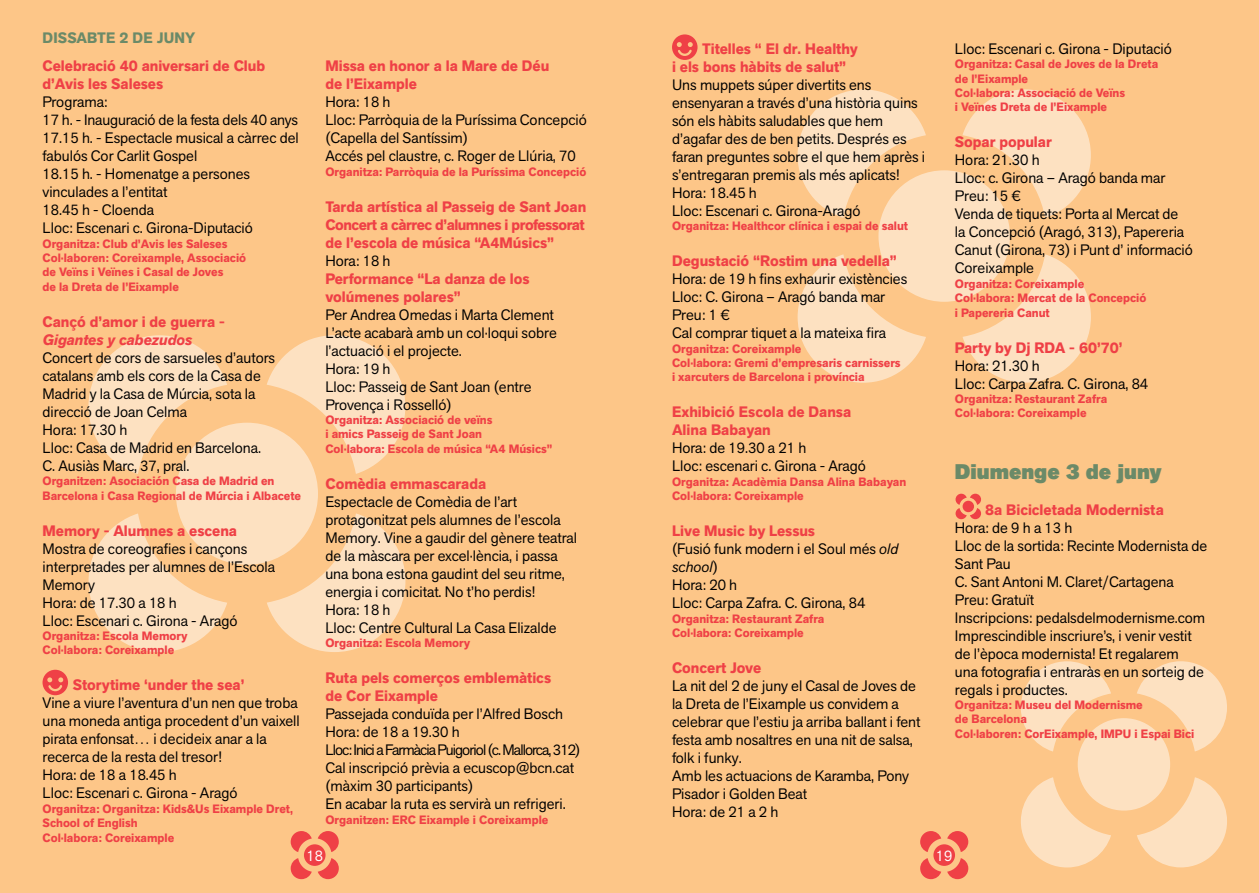
<style>
.page{position:relative;width:1259px;height:893px;background:#fdc688}
.page>*{position:absolute;margin:0;border:0;box-sizing:border-box;transform-origin:0 0}
.t1{font:900 21px "Akzid Grtsk Next";color:#6b8a68}
.t2{font:15px/18px "Akzid Grtsk Next";color:#000}
.t3{font:700 15px/18px "Akzid Grtsk Next";color:#ef4046}
.t4{font:italic 700 15px "Akzid Grtsk Next";color:#ef4046}
.t5{font:700 15px "Akzid Grtsk Next";letter-spacing:.01em;color:#6b8a68}
.t6{font:15px "Akzid Grtsk Next";color:#fff}
.t7{font:700 12px/14.4px "Akzid Grtsk Next";color:#ef4046}
.s1{font-weight:700;color:#ef4046}
.s2{font-style:italic}
</style>
<div class="page">
<div style="left:304px;top:844px;width:21px;height:22px;background:#ef4046;border-radius:50%"></div>
<svg style="left:291px;top:831px;width:21px;height:21px"></svg>
<svg style="left:291px;top:858px;width:21px;height:21px"></svg>
<svg style="left:318px;top:858px;width:21px;height:21px"></svg>
<svg style="left:318px;top:831px;width:21px;height:21px"></svg>
<div style="left:933px;top:844px;width:22px;height:22px;background:#ef4046;border-radius:50%"></div>
<svg style="left:920px;top:831px;width:21px;height:21px"></svg>
<svg style="left:920px;top:858px;width:21px;height:21px"></svg>
<svg style="left:947px;top:858px;width:21px;height:21px"></svg>
<svg style="left:947px;top:831px;width:21px;height:21px"></svg>
<div style="left:176px;top:423px;width:142px;height:142px;background:#fde1c1;border-radius:50%"></div>
<svg style="left:88px;top:335px;width:139px;height:139px"></svg>
<svg style="left:89px;top:513px;width:138px;height:139px"></svg>
<svg style="left:267px;top:513px;width:138px;height:139px"></svg>
<svg style="left:267px;top:335px;width:138px;height:139px"></svg>
<div style="left:1077px;top:718px;width:93px;height:93px;background:#fde1c1;border-radius:50%"></div>
<svg style="left:1021px;top:661px;width:90px;height:90px"></svg>
<svg style="left:1021px;top:777px;width:90px;height:90px"></svg>
<svg style="left:1137px;top:777px;width:90px;height:90px"></svg>
<svg style="left:1137px;top:661px;width:90px;height:90px"></svg>
<div style="left:878px;top:170px;width:132px;height:132px;background:#fde1c1;border-radius:50%"></div>
<svg style="left:797px;top:89px;width:129px;height:129px"></svg>
<svg style="left:797px;top:254px;width:129px;height:129px"></svg>
<svg style="left:962px;top:254px;width:129px;height:129px"></svg>
<svg style="left:962px;top:89px;width:129px;height:129px"></svg>
<svg style="left:43px;top:670px;width:25px;height:25px"></svg>
<svg style="left:672px;top:34px;width:25px;height:26px"></svg>
<svg style="left:955px;top:494px;width:26px;height:25px"></svg>
<p class="t5" style="left:43px;top:28px;width:125px">dissabte 2 de juny</p>
<p class="t3" style="left:43px;top:57px;width:224px">Celebració 40 aniversari de Club d’Avis les Saleses</p>
<p class="t2" style="left:43px;top:93px;width:258px">Programa:<br>17 h. - Inauguració de la festa dels 40 anys<br>17.15 h. - Espectacle musical a càrrec del fabulós Cor Carlit Gospel<br>18.15 h. - Homenatge a persones vinculades a l’entitat<br>18.45 h - Cloenda<br>Lloc: Escenari c. Girona-Diputació</p>
<p class="t7" style="left:43px;top:236px;width:205px">Organitza: Club d’Avis les Saleses Col·laboren: Coreixample, Associació de Veïns i Veïnes i Casal de Joves<br>de la Dreta de l’Eixample</p>
<p class="t3" style="left:43px;top:313px;width:184px">Cançó d’amor i de guerra -</p>
<p class="t4" style="left:43px;top:330px;width:151px">Gigantes y cabezudos</p>
<p class="t2" style="left:43px;top:348px;width:234px">Concert de cors de sarsueles d’autors catalans amb els cors de la Casa de<br>Madrid y la Casa de Múrcia, sota la direcció de Joan Celma<br>Hora: 17.30 h<br>Lloc: Casa de Madrid en Barcelona.<br>C. Ausiàs Marc, 37, pral.</p>
<p class="t7" style="left:43px;top:474px;width:260px">Organitzen: Asociación Casa de Madrid en<br>Barcelona i Casa Regional de Múrcia i Albacete</p>
<p class="t3" style="left:43px;top:522px;width:196px">Memory - Alumnes a escena</p>
<p class="t2" style="left:43px;top:539px;width:234px">Mostra de coreografies i cançons interpretades per alumnes de l’Escola<br>Memory<br>Hora: de 17.30 a 18 h<br>Lloc: Escenari c. Girona - Aragó</p>
<p class="t7" style="left:43px;top:629px;width:146px">Organitza: Escola Memory<br>Col·labora: Coreixample</p>
<p class="t3" style="left:73px;top:676px;width:173px">Storytime ‘under the sea’</p>
<p class="t2" style="left:43px;top:694px;width:259px">Vine a viure l’aventura d’un nen que troba una moneda antiga procedent d’un vaixell pirata enfonsat… i decideix anar a la recerca de la resta del tresor!<br>Hora: de 18 a 18.45 h<br>Lloc: Escenari c. Girona - Aragó</p>
<p class="t7" style="left:43px;top:802px;width:252px">Organitza: Organitza: Kids&amp;Us Eixample Dret,<br>School of English<br>Col·labora: Coreixample</p>
<p class="t3" style="left:325px;top:57px;width:225px">Missa en honor a la Mare de Déu de l’Eixample</p>
<p class="t2" style="left:325px;top:93px;width:263px">Hora: 18 h<br>Lloc: Parròquia de la Puríssima Concepció (Capella del Santíssim)<br>Accés pel claustre, c. Roger de Llúria, 70</p>
<p class="t7" style="left:325px;top:164px;width:262px">Organitza: Parròquia de la Puríssima Concepció</p>
<p class="t3" style="left:325px;top:198px;width:262px;text-align:justify">Tarda artística al Passeig de Sant Joan Concert a càrrec d’alumnes i professorat de l’escola de música “A4Músics”</p>
<p class="t2" style="left:325px;top:251px;width:67px">Hora: 18 h</p>
<p class="t3" style="left:325px;top:270px;width:206px">Performance “La danza de los volúmenes polares”</p>
<p class="t2" style="left:325px;top:305px;width:233px">Per Andrea Omedas i Marta Clement<br>L’acte acabarà amb un col·loqui sobre l’actuació i el projecte.<br>Hora: 19 h<br>Lloc: Passeig de Sant Joan (entre<br>Provença i Rosselló)</p>
<p class="t7" style="left:325px;top:413px;width:228px">Organitza: Associació de veïns<br>i amics Passeig de Sant Joan<br>Col·labora: Escola de música “A4 Músics”</p>
<p class="t3" style="left:325px;top:475px;width:162px">Comèdia emmascarada</p>
<p class="t2" style="left:325px;top:492px;width:253px">Espectacle de Comèdia de l’art protagonitzat pels alumnes de l’escola Memory. Vine a gaudir del gènere teatral de la màscara per excel·lència, i passa una bona estona gaudint del seu ritme, energia i comicitat. No t’ho perdis!<br>Hora: 18 h<br>Lloc: Centre Cultural La Casa Elizalde</p>
<p class="t7" style="left:325px;top:636px;width:146px">Organitza: Escola Memory</p>
<p class="t3" style="left:325px;top:669px;width:227px">Ruta pels comerços emblemàtics de Cor Eixample</p>
<p class="t2" style="left:325px;top:705px;width:256px">Passejada conduïda per l’Alfred Bosch Hora: de 18 a 19.30 h<br>Lloc: Inici a Farmàcia Puigoriol (c. Mallorca, 312)<br>Cal inscripció prèvia a ecuscop@bcn.cat (màxim 30 participants)<br>En acabar la ruta es servirà un refrigeri.</p>
<p class="t7" style="left:325px;top:812px;width:224px">Organitzen: ERC Eixample i Coreixample</p>
<p class="t3" style="left:672px;top:40px;width:187px;text-indent:30px">Titelles “ El dr. Healthy i els bons hàbits de salut”</p>
<p class="t2" style="left:672px;top:75px;width:255px">Uns muppets súper divertits ens ensenyaran a través d’una història quins són els hàbits saludables que hem d’agafar des de ben petits. Després es faran preguntes sobre el que hem après i s’entregaran premis als més aplicats!<br>Hora: 18.45 h<br>Lloc: Escenari c. Girona-Aragó</p>
<p class="t7" style="left:672px;top:219px;width:237px">Organitza: Healthcor clínica i espai de salut</p>
<p class="t3" style="left:672px;top:252px;width:226px">Degustació “Rostim una vedella”</p>
<p class="t2" style="left:672px;top:270px;width:237px">Hora: de 19 h fins exhaurir existències<br>Lloc: C. Girona – Aragó banda mar<br>Preu: 1 €<br>Cal comprar tiquet a la mateixa fira</p>
<p class="t7" style="left:672px;top:341px;width:230px">Organitza: Coreixample<br>Col·labora: Gremi d’empresaris carnissers i xarcuters de Barcelona i província</p>
<p class="t3" style="left:672px;top:403px;width:181px">Exhibició Escola de Dansa<br>Alina Babayan</p>
<p class="t2" style="left:672px;top:439px;width:195px">Hora: de 19.30 a 21 h<br>Lloc: escenari c. Girona - Aragó</p>
<p class="t7" style="left:672px;top:475px;width:236px">Organitza: Acadèmia Dansa Alina Babayan<br>Col·labora: Coreixample</p>
<p class="t2" style="left:672px;top:522px;width:228px"><span class="s1">Live Music by Lessus<br></span>(Fusió funk modern i el Soul més <span class="s2">old school</span>)<br>Hora: 20 h<br>Lloc: Carpa Zafra. C. Girona, 84</p>
<p class="t7" style="left:672px;top:611px;width:154px">Organitza: Restaurant Zafra<br>Col·labora: Coreixample</p>
<p class="t3" style="left:672px;top:659px;width:91px">Concert Jove</p>
<p class="t2" style="left:672px;top:677px;width:250px">La nit del 2 de juny el Casal de Joves de la Dreta de l’Eixample us convidem a celebrar que l’estiu ja arriba ballant i fent festa amb nosaltres en una nit de salsa, folk i funky.<br>Amb les actuacions de Karamba, Pony<br>Pisador i Golden Beat<br>Hora: de 21 a 2 h</p>
<p class="t2" style="left:955px;top:39px;width:218px">Lloc: Escenari c. Girona - Diputació</p>
<p class="t7" style="left:955px;top:57px;width:205px">Organitza: Casal de Joves de la Dreta de l’Eixample<br>Col·labora: Associació de Veïns<br>i Veïnes Dreta de l’Eixample</p>
<p class="t3" style="left:955px;top:133px;width:98px">Sopar popular</p>
<p class="t2" style="left:955px;top:151px;width:239px">Hora: 21.30 h<br>Lloc: c. Girona – Aragó banda mar<br>Preu: 15 €<br>Venda de tiquets: Porta al Mercat de<br>la Concepció (Aragó, 313), Papereria<br>Canut (Girona, 73) i Punt d’ informació<br>Coreixample</p>
<p class="t7" style="left:955px;top:277px;width:193px">Organitza: Coreixample<br>Col·labora: Mercat de la Concepció i Papereria Canut</p>
<p class="t3" style="left:955px;top:339px;width:169px">Party by Dj RDA - 60’70’</p>
<p class="t2" style="left:955px;top:356px;width:195px">Hora: 21.30 h<br>Lloc: Carpa Zafra. C. Girona, 84</p>
<p class="t7" style="left:955px;top:392px;width:154px">Organitza: Restaurant Zafra<br>Col·labora: Coreixample</p>
<h1 class="t1" style="left:955px;top:458px;width:209px">Diumenge 3 de juny</h1>
<p class="t3" style="left:985px;top:501px;width:180px">8a Bicicletada Modernista</p>
<p class="t2" style="left:955px;top:518px;width:254px">Hora: de 9 h a 13 h<br>Lloc de la sortida: Recinte Modernista de<br>Sant Pau<br>C. Sant Antoni M. Claret/Cartagena<br>Preu: Gratuït<br>Inscripcions: pedalsdelmodernisme.com<br>Imprescindible inscriure’s, i venir vestit de l’època modernista! Et regalarem<br>una fotografia i entraràs en un sorteig de regals i productes.</p>
<p class="t7" style="left:955px;top:698px;width:241px">Organitza: Museu del Modernisme<br>de Barcelona<br>Col·laboren: CorEixample, IMPU i Espai Bici</p>
<p class="t6" style="left:306px;top:846px;width:18px">18</p>
<p class="t6" style="left:936px;top:846px;width:18px">19</p>
</div>
